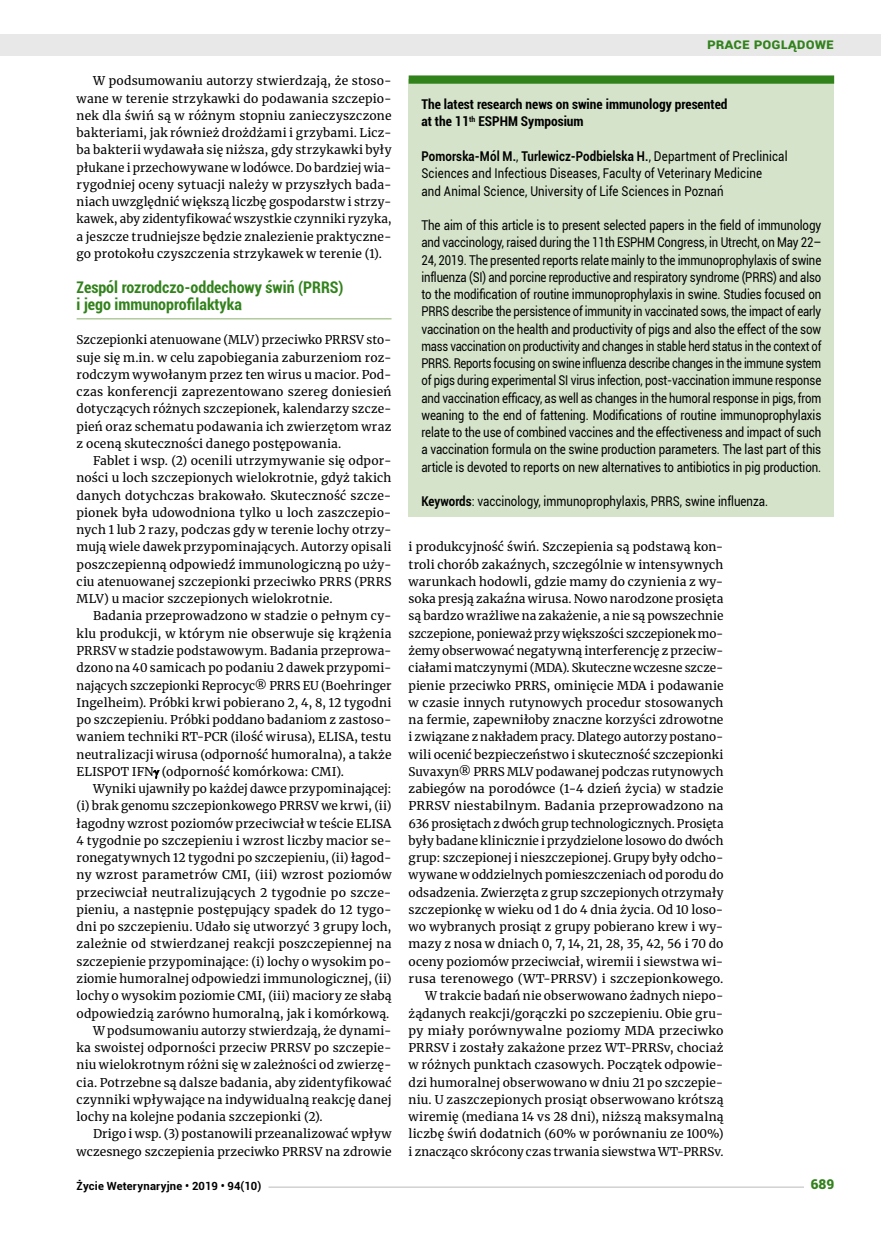
<style>
.page{position:relative;width:881px;height:1234px;background:#fff}
.page>*{position:absolute;margin:0;border:0;box-sizing:border-box;transform-origin:0 0}
.t1{font:700 condensed 16.05px/17.2px "Roboto";color:#32821c}
.t2{font:700 15px "Roboto";color:#32821c}
.t3{font:13.5px/17.2px "Roboto";color:#000;scale:.85 1}
.t4{font:700 condensed 13.5px/17.2px "Roboto";color:#000}
.t5{font:900 13.5px "Roboto";color:#32821c}
.t6{font:12px/17.2px "Merriweather";letter-spacing:.01em;color:#000;text-align:justify}
.t7{font:700 11.25px "Roboto";letter-spacing:.02em;color:#000}
.s1{font-family:"Times New Roman"}
.s2{font-weight:700}
</style>
<div class="page">
<hr style="left:77px;top:318px;width:314px;height:1px;background:#96ba7b">
<svg style="left:153px;top:770px;width:7px;height:9px"></svg>
<div style="left:408px;top:80px;width:425px;height:437px;background:#d4e3c9"></div>
<div style="left:408px;top:75px;width:425px;height:9px;background:#32821c"></div>
<div style="left:0;top:35px;width:880px;height:21px;background:#e8e8e8"></div>
<hr style="left:268px;top:1186px;width:565px;height:1px;background:#d2d1d1">
<div style="left:804px;top:1178px;width:29px;height:15px;background:#fff"></div>
<p class="t6" style="left:77px;top:72px;width:316px;text-indent:16px">W podsumowaniu autorzy stwierdzają, że stoso&shy;wane w terenie strzykawki do podawania szczepio&shy;nek dla świń są w różnym stopniu zanieczyszczone bakteriami, jak również drożdżami i grzybami. Licz&shy;ba bakterii wydawała się niższa, gdy strzykawki były płukane i przechowywane w lodówce. Do bardziej wia&shy;rygodniej oceny sytuacji należy w przyszłych bada&shy;niach uwzględnić większą liczbę gospodarstw i strzy&shy;kawek, aby zidentyfikować wszystkie czynniki ryzyka, a jeszcze trudniejsze będzie znalezienie praktyczne&shy;go protokołu czyszczenia strzykawek w terenie (1).</p>
<h1 class="t1" style="left:77px;top:277px;width:268px">Zespól rozrodczo-oddechowy świń (PRRS) i jego immunoprofilaktyka</h1>
<p class="t6" style="left:77px;top:331px;width:316px">Szczepionki atenuowane (MLV) przeciwko PRRSV sto&shy;suje się m.in. w celu zapobiegania zaburzeniom roz&shy;rodczym wywołanym przez ten wirus u macior. Pod&shy;czas konferencji zaprezentowano szereg doniesień dotyczących różnych szczepionek, kalendarzy szcze&shy;pień oraz schematu podawania ich zwierzętom wraz z oceną skuteczności danego postępowania.</p>
<p class="t6" style="left:77px;top:451px;width:316px;text-indent:16px">Fablet i wsp. (2) ocenili utrzymywanie się odpor&shy;ności u loch szczepionych wielokrotnie, gdyż takich danych dotychczas brakowało. Skuteczność szcze&shy;pionek była udowodniona tylko u loch zaszczepio&shy;nych 1 lub 2 razy, podczas gdy w terenie lochy otrzy&shy;mują wiele dawek przypominających. Autorzy opisali poszczepienną odpowiedź immunologiczną po uży&shy;ciu atenuowanej szczepionki przeciwko PRRS (PRRS MLV) u macior szczepionych wielokrotnie.</p>
<p class="t6" style="left:77px;top:607px;width:316px;text-indent:16px">Badania przeprowadzono w stadzie o pełnym cy&shy;klu produkcji, w którym nie obserwuje się krążenia PRRSV w stadzie podstawowym. Badania przeprowa&shy;dzono na 40 samicach po podaniu 2 dawek przypomi&shy;nających szczepionki Reprocyc® PRRS EU (Boehringer Ingelheim). Próbki krwi pobierano 2, 4, 8, 12 tygodni po szczepieniu. Próbki poddano badaniom z zastoso&shy;waniem techniki RT-PCR (ilość wirusa), ELISA, testu neutralizacji wirusa (odporność humoralna), a także ELISPOT IFN<span class="s1">γ</span> (odporność komórkowa: CMI).</p>
<p class="t6" style="left:93px;top:779px;width:300px">Wyniki ujawniły po każdej dawce przypominającej:</p>
<p class="t6" style="left:77px;top:796px;width:316px">(i) brak genomu szczepionkowego PRRSV we krwi, (ii)</p>
<p class="t6" style="left:77px;top:814px;width:316px">łagodny wzrost poziomów przeciwciał w teście ELISA</p>
<p class="t6" style="left:77px;top:831px;width:316px">4 tygodnie po szczepieniu i wzrost liczby macior se-</p>
<p class="t6" style="left:77px;top:848px;width:316px">ronegatywnych 12 tygodni po szczepieniu, (ii) łagod-</p>
<p class="t6" style="left:77px;top:865px;width:316px">ny wzrost parametrów CMI, (iii) wzrost poziomów</p>
<p class="t6" style="left:77px;top:883px;width:316px">przeciwciał neutralizujących 2 tygodnie po szcze-</p>
<p class="t6" style="left:77px;top:900px;width:316px">pieniu, a następnie postępujący spadek do 12 tygo-</p>
<p class="t6" style="left:77px;top:917px;width:316px">dni po szczepieniu. Udało się utworzyć 3 grupy loch,</p>
<p class="t6" style="left:77px;top:934px;width:316px">zależnie od stwierdzanej reakcji poszczepiennej na</p>
<p class="t6" style="left:77px;top:952px;width:316px">szczepienie przypominające: (i) lochy o wysokim po-</p>
<p class="t6" style="left:77px;top:969px;width:316px">ziomie humoralnej odpowiedzi immunologicznej, (ii)</p>
<p class="t6" style="left:77px;top:986px;width:316px">lochy o wysokim poziomie CMI, (iii) maciory ze słabą</p>
<p class="t6" style="left:77px;top:1003px;width:314px">odpowiedzią zarówno humoralną, jak i komórkową.</p>
<p class="t6" style="left:93px;top:1021px;width:300px">W podsumowaniu autorzy stwierdzają, że dynami-</p>
<p class="t6" style="left:77px;top:1038px;width:316px">ka swoistej odporności przeciw PRRSV po szczepie-</p>
<p class="t6" style="left:77px;top:1055px;width:316px">niu wielokrotnym różni się w zależności od zwierzę-</p>
<p class="t6" style="left:77px;top:1072px;width:316px">cia. Potrzebne są dalsze badania, aby zidentyfikować</p>
<p class="t6" style="left:77px;top:1090px;width:316px">czynniki wpływające na indywidualną reakcję danej</p>
<p class="t6" style="left:77px;top:1107px;width:247px">lochy na kolejne podania szczepionki (2).</p>
<p class="t6" style="left:93px;top:1124px;width:300px">Drigo i wsp. (3) postanowili przeanalizować wpływ</p>
<p class="t6" style="left:77px;top:1141px;width:316px">wczesnego szczepienia przeciwko PRRSV na zdrowie</p>
<p class="t2" style="left:707px;top:33px;width:128px">Prace poglądowe</p>
<p class="t4" style="left:421px;top:95px;width:307px">The latest research news on swine immunology presented at the 11<sup>th</sup> ESPHM Symposium</p>
<p class="t3" style="left:421px;top:147px;width:432px"><span class="s2">Pomorska-Mól M.</span>, <span class="s2">Turlewicz-Podbielska H.</span>, Department of Preclinical<br>Sciences and Infectious Diseases, Faculty of Veterinary Medicine<br>and Animal Science, University of Life Sciences in Poznań</p>
<p class="t3" style="left:421px;top:216px;width:472px;text-align:justify">The aim of this article is to present selected papers in the field of immunology and vaccinology, raised during the 11th ESPHM Congress, in Utrecht, on May 22– 24, 2019. The presented reports relate mainly to the immunoprophylaxis of swine influenza (SI) and porcine reproductive and respiratory syndrome (PRRS) and also to the modification of routine immunoprophylaxis in swine. Studies focused on PRRS describe the persistence of immunity in vaccinated sows, the impact of early vaccination on the health and productivity of pigs and also the effect of the sow mass vaccination on productivity and changes in stable herd status in the context of PRRS. Reports focusing on swine influenza describe changes in the immune system of pigs during experimental SI virus infection, post-vaccination immune response and vaccination efficacy, as well as changes in the humoral response in pigs, from weaning to the end of fattening. Modifications of routine immunoprophylaxis relate to the use of combined vaccines and the effectiveness and impact of such a vaccination formula on the swine production parameters. The last part of this article is devoted to reports on new alternatives to antibiotics in pig production.</p>
<p class="t3" style="left:421px;top:492px;width:409px"><span class="s2">Keywords</span>: vaccinology, immunoprophylaxis, PRRS, swine influenza.</p>
<p class="t6" style="left:408px;top:538px;width:316px;text-align:right">i produkcyjność świń. Szczepienia są podstawą kon&shy;troli chorób zakaźnych, szczególnie w intensywnych warunkach hodowli, gdzie mamy do czynienia z wy&shy;soka presją zakaźna wirusa. Nowo narodzone prosięta są bardzo wrażliwe na zakażenie, a nie są powszechnie szczepione, ponieważ przy większości szczepionek mo&shy;żemy obserwować negatywną interferencję z przeciw&shy;ciałami matczynymi (MDA). Skuteczne wczesne szcze&shy;pienie przeciwko PRRS, ominięcie MDA i podawanie w czasie innych rutynowych procedur stosowanych na fermie, zapewniłoby znaczne korzyści zdrowotne i związane z nakładem pracy. Dlatego autorzy postano&shy;wili ocenić bezpieczeństwo i skuteczność szczepionki Suvaxyn® PRRS MLV podawanej podczas rutynowych zabiegów na porodówce (1-4 dzień życia) w stadzie PRRSV niestabilnym. Badania przeprowadzono na 636 prosiętach z dwóch grup technologicznych. Prosięta były badane klinicznie i przydzielone losowo do dwóch grup: szczepionej i nieszczepionej. Grupy były odcho&shy;wywane w oddzielnych pomieszczeniach od porodu do odsadzenia. Zwierzęta z grup szczepionych otrzymały szczepionkę w wieku od 1 do 4 dnia życia. Od 10 loso&shy;wo wybranych prosiąt z grupy pobierano krew i wy&shy;mazy z nosa w dniach 0, 7, 14, 21, 28, 35, 42, 56 i 70 do oceny poziomów przeciwciał, wiremii i siewstwa wi&shy;rusa terenowego (WT-PRRSV) i szczepionkowego.<br>W trakcie badań nie obserwowano żadnych niepo&shy;żądanych reakcji/gorączki po szczepieniu. Obie gru&shy;py miały porównywalne poziomy MDA przeciwko PRRSV i zostały zakażone przez WT-PRRSv, chociaż w różnych punktach czasowych. Początek odpowie&shy;dzi humoralnej obserwowano w dniu 21 po szczepie&shy;niu. U zaszczepionych prosiąt obserwowano krótszą wiremię (mediana 14 vs 28 dni), niższą maksymalną liczbę świń dodatnich (60% w porównaniu ze 100%) i znacząco skrócony czas trwania siewstwa WT-PRRSv.</p>
<p class="t7" style="left:77px;top:1177px;width:186px">Życie Weterynaryjne • 2019 • 94(10)</p>
<p class="t5" style="left:810px;top:1174px;width:25px">689</p>
</div>
